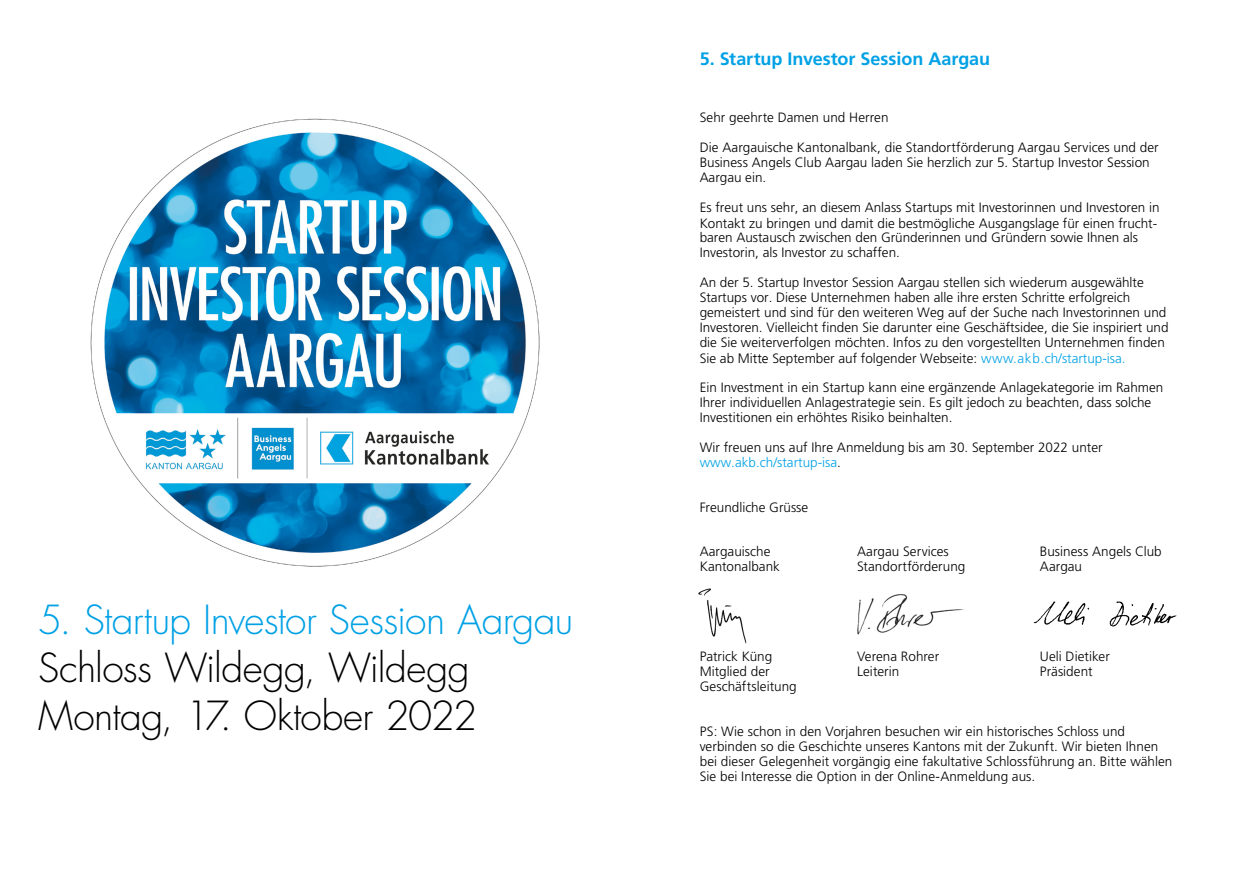
<style>
.page{position:relative;width:1259px;height:893px;background:#fff}
.page>*{position:absolute;margin:0;border:0;box-sizing:border-box;transform-origin:0 0}
._1_Titel{font:300 39px "Futura";letter-spacing:-.015em;color:#000}
._1_Titel-2{font:300 39px "Futura";letter-spacing:-.02em;color:#00a1e5}
._4_Lauftext{font:700 18px "Frutiger";letter-spacing:-.005em;color:#00a1e5}
._4_Lauftext-2{font:300 13.5px/15px "Frutiger";color:#000}
.s1{font-family:"Frutiger 45"}
.s2{color:#00a1e5}
</style>
<div class="page">
<img style="left:90px;top:118px;width:450px;height:449px">
<img style="left:698px;top:588px;width:49px;height:56px">
<img style="left:1033px;top:601px;width:144px;height:26px">
<img style="left:857px;top:594px;width:108px;height:41px">
<p class="_1_Titel-2" style="left:38px;top:595px;width:536px">5. Startup Investor Session Aargau</p>
<p class="_1_Titel" style="left:38px;top:643px;width:433px">Schloss Wildegg, Wildegg</p>
<p class="_1_Titel" style="left:38px;top:691px;width:440px">Montag, 17. Oktober 2022</p>
<p class="_4_Lauftext" style="left:699px;top:48px;width:292px">5. Startup Investor Session Aargau</p>
<p class="_4_Lauftext-2" style="left:699px;top:110px;width:190px">Sehr geehrte Damen und Herren</p>
<p class="_4_Lauftext-2" style="left:699px;top:140px;width:460px">Die Aargauische Kantonalbank, die Standortförderung Aargau Services und der<br>Business Angels Club Aargau laden Sie herzlich zur 5. Startup Investor Session<br>Aargau ein.</p>
<p class="_4_Lauftext-2" style="left:699px;top:200px;width:461px">Es freut uns sehr, an diesem Anlass Startups mit Investorinnen und Investoren in Kontakt zu bringen und damit die bestmögliche Ausgangslage für einen frucht&shy;baren Austausch zwischen den Gründerinnen und Gründern sowie Ihnen als Investorin, als Investor zu schaffen.</p>
<p class="_4_Lauftext-2" style="left:699px;top:275px;width:470px">An der 5. Startup Investor Session Aargau stellen sich wiederum ausgewählte Startups vor. Diese Unternehmen haben alle ihre ersten Schritte erfolgreich gemeistert und sind für den weiteren Weg auf der Suche nach Investorinnen und Investoren. Vielleicht finden Sie darunter eine Geschäftsidee, die Sie inspiriert und die Sie weiterverfolgen möchten. Infos zu den vorgestellten Unternehmen finden Sie ab <span class="s1">Mitte</span> September auf folgender Webseite: <span class="s2">www.akb.ch/startup-isa.</span></p>
<p class="_4_Lauftext-2" style="left:699px;top:380px;width:465px">Ein Investment in ein Startup kann eine ergänzende Anlagekategorie im Rahmen<br>Ihrer individuellen Anlagestrategie sein. Es gilt jedoch zu beachten, dass solche<br>Investitionen ein erhöhtes Risiko beinhalten.</p>
<p class="_4_Lauftext-2" style="left:699px;top:440px;width:404px">Wir freuen uns auf Ihre Anmeldung bis am 30. September 2022 unter <span class="s2">www.akb.ch/startup-isa</span>.</p>
<p class="_4_Lauftext-2" style="left:699px;top:500px;width:110px">Freundliche Grüsse</p>
<p class="_4_Lauftext-2" style="left:699px;top:544px;width:72px">Aargauische</p>
<p class="_4_Lauftext-2" style="left:857px;top:544px;width:93px">Aargau Services</p>
<p class="_4_Lauftext-2" style="left:1040px;top:544px;width:123px">Business Angels Club</p>
<p class="_4_Lauftext-2" style="left:699px;top:559px;width:82px">Kantonalbank</p>
<p class="_4_Lauftext-2" style="left:857px;top:559px;width:110px">Standortförderung</p>
<p class="_4_Lauftext-2" style="left:1040px;top:559px;width:44px">Aargau</p>
<p class="_4_Lauftext-2" style="left:699px;top:649px;width:74px">Patrick Küng</p>
<p class="_4_Lauftext-2" style="left:857px;top:649px;width:84px">Verena Rohrer</p>
<p class="_4_Lauftext-2" style="left:1040px;top:649px;width:71px">Ueli Dietiker</p>
<p class="_4_Lauftext-2" style="left:699px;top:664px;width:72px">Mitglied der</p>
<p class="_4_Lauftext-2" style="left:857px;top:664px;width:44px">Leiterin</p>
<p class="_4_Lauftext-2" style="left:1040px;top:664px;width:54px">Präsident</p>
<p class="_4_Lauftext-2" style="left:699px;top:679px;width:99px">Geschäftsleitung</p>
<p class="_4_Lauftext-2" style="left:699px;top:724px;width:474px">PS: Wie schon in den Vorjahren besuchen wir ein historisches Schloss und verbinden so die Geschichte unseres Kantons mit der Zukunft. Wir bieten Ihnen bei dieser Gelegenheit vorgängig eine fakultative Schlossführung an. Bitte wählen Sie bei Interesse die Option in der Online-Anmeldung aus.</p>
</div>
